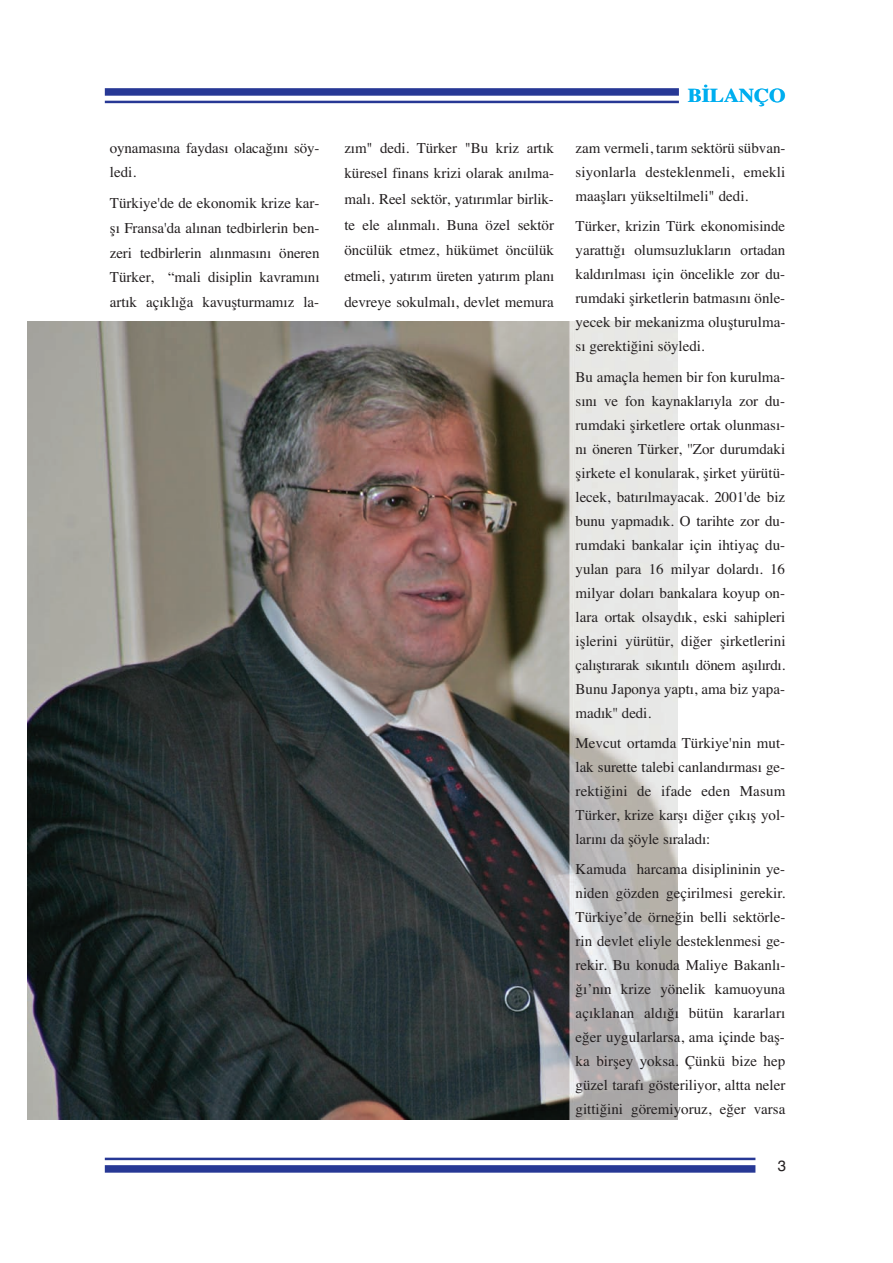
<style>
.page{position:relative;width:893px;height:1263px;background:#fff}
.page>*{position:absolute;margin:0;border:0;box-sizing:border-box;transform-origin:0 0}
.t1{font:700 19.5px "Times TU";letter-spacing:-.01em;color:#00aeef;scale:1.09 1}
.t2{font:15px/24px "Times TU";letter-spacing:-.005em;color:#231f20;text-align:justify}
.t3{font:15px "Helvetica TU";color:#231f20}
</style>
<div class="page">
<hr style="left:105px;top:1158px;width:650px;height:2px;background:#273895">
<div style="left:105px;top:1165px;width:650px;height:8px;background:#273895"></div>
<div style="left:105px;top:88px;width:574px;height:8px;background:#273895"></div>
<hr style="left:105px;top:101px;width:574px;height:2px;background:#273895">
<img style="left:28px;top:322px;width:650px;height:797px">
<p class="t2" style="left:110px;top:135px;width:211px;line-height:24.6px">oynamasına faydası olacağını söy&shy;ledi.</p>
<p class="t2" style="left:110px;top:191px;width:211px;line-height:24.6px">Türkiye'de de ekonomik krize kar&shy;şı Fransa'da alınan tedbirlerin ben&shy;zeri tedbirlerin alınmasını öneren Türker, “mali disiplin kavramını artık açıklığa kavuşturmamız la-</p>
<h1 class="t1" style="left:688px;top:83px;width:91px">BİLANÇO</h1>
<p class="t2" style="left:344px;top:135px;width:211px;line-height:25.7px">zım" dedi. Türker "Bu kriz artık küresel finans krizi olarak anılma&shy;malı. Reel sektör, yatırımlar birlik&shy;te ele alınmalı. Buna özel sektör öncülük etmez, hükümet öncülük etmeli, yatırım üreten yatırım planı devreye sokulmalı, devlet memura</p>
<p class="t2" style="left:576px;top:136px;width:211px">zam vermeli, tarım sektörü sübvan&shy;siyonlarla desteklenmeli, emekli maaşları yükseltilmeli" dedi.</p>
<p class="t2" style="left:576px;top:214px;width:211px">Türker, krizin Türk ekonomisinde yarattığı olumsuzlukların ortadan kaldırılması için öncelikle zor du&shy;rumdaki şirketlerin batmasını önle&shy;yecek bir mekanizma oluşturulma&shy;sı gerektiğini söyledi.</p>
<p class="t2" style="left:576px;top:364px;width:211px">Bu amaçla hemen bir fon kurulma&shy;sını ve fon kaynaklarıyla zor du&shy;rumdaki şirketlere ortak olunması&shy;nı öneren Türker, ''Zor durumdaki şirkete el konularak, şirket yürütü&shy;lecek, batırılmayacak. 2001'de biz bunu yapmadık. O tarihte zor du&shy;rumdaki bankalar için ihtiyaç du&shy;yulan para 16 milyar dolardı. 16 milyar doları bankalara koyup on&shy;lara ortak olsaydık, eski sahipleri işlerini yürütür, diğer şirketlerini çalıştırarak sıkıntılı dönem aşılırdı.<br>Bunu Japonya yaptı, ama biz yapa&shy;madık'' dedi.</p>
<p class="t2" style="left:576px;top:731px;width:211px">Mevcut ortamda Türkiye'nin mut&shy;lak surette talebi canlandırması ge&shy;rektiğini de ifade eden Masum Türker, krize karşı diğer çıkış yol&shy;larını da şöyle sıraladı:</p>
<p class="t2" style="left:576px;top:857px;width:211px">Kamuda harcama disiplininin ye&shy;niden gözden geçirilmesi gerekir.<br>Türkiye’de örneğin belli sektörle&shy;rin devlet eliyle desteklenmesi ge&shy;rekir. Bu konuda Maliye Bakanlı&shy;ğı’nın krize yönelik kamuoyuna açıklanan aldığı bütün kararları eğer uygularlarsa, ama içinde baş&shy;ka birşey yoksa. Çünkü bize hep güzel tarafı gösteriliyor, altta neler gittiğini göremiyoruz, eğer varsa</p>
<p class="t3" style="left:778px;top:1157px;width:10px">3</p>
</div>
